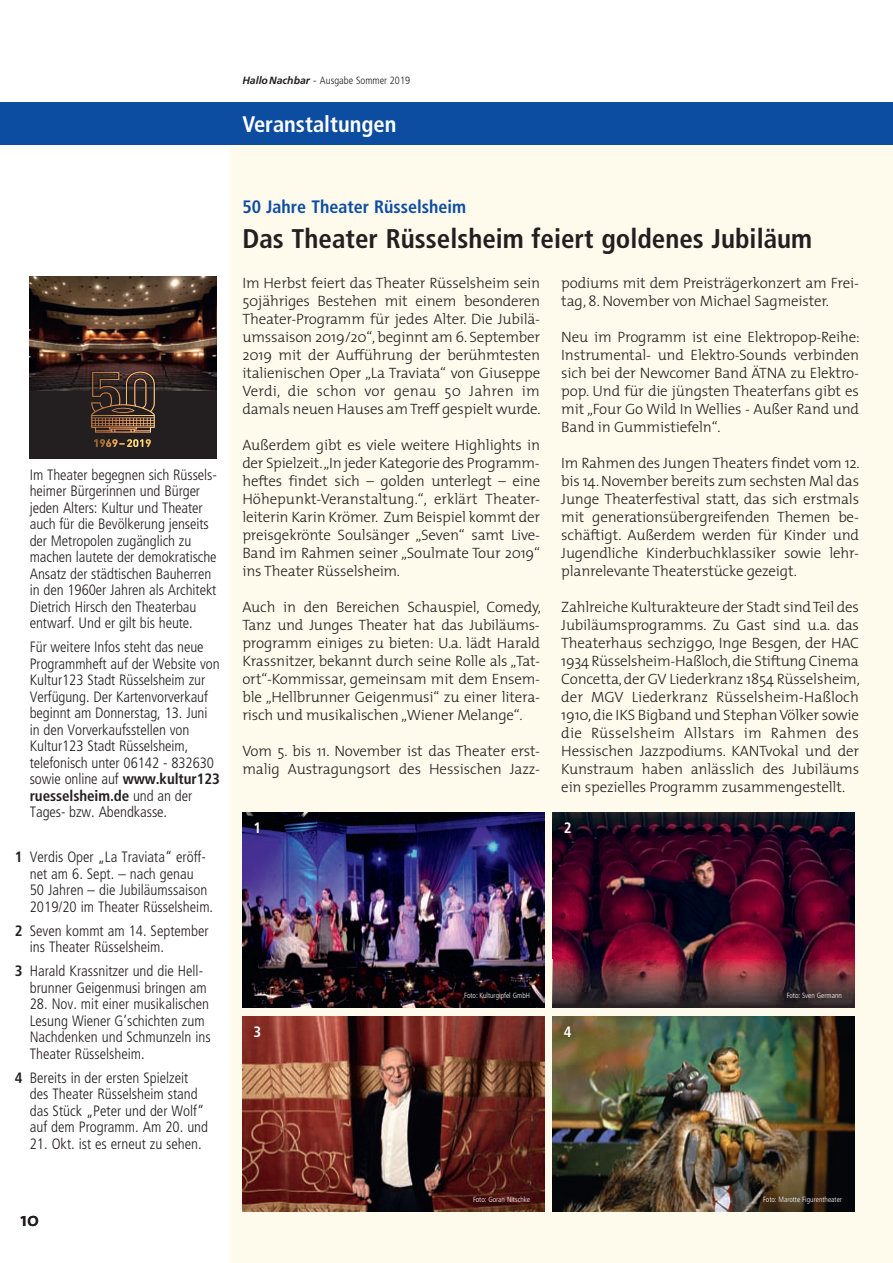
<style>
.page{position:relative;width:893px;height:1263px;background:#fff}
.page>*{position:absolute;margin:0;border:0;box-sizing:border-box;transform-origin:0 0}
.t1{font:700 condensed 27px "Frutiger LT Std";color:#231f20}
.t2{font:700 condensed 22.5px "Frutiger";color:#fff}
.t3{font:600 19.5px "The Mix";color:#231f20}
.t4{font:700 condensed 18px "Frutiger LT Std";color:#0d4da1}
.t5{font:300 15px/18px "The Mix";letter-spacing:-.01em;color:#231f20;text-align:justify}
.t6{font:300 condensed 15px/16.5px "Frutiger LT Std";letter-spacing:-.005em;color:#231f20}
.t7{font:700 condensed 15px "Frutiger LT Std";color:#231f20}
.t8{font:700 condensed 15px "Frutiger LT Std";color:#fff}
.t9{font:300 condensed 10.5px "Frutiger";color:#231f20}
.t10{font:300 condensed 7.5px "Frutiger";color:#fff}
.s1{font-weight:700;font-style:italic;font-stretch:normal}
.s2{font-stretch:normal}
.s3{font-weight:700}
</style>
<div class="page">
<div style="left:230px;top:145px;width:663px;height:1118px;background:#fefaec"></div>
<div style="left:0;top:102px;width:893px;height:43px;background:#0d4da1"></div>
<img style="left:30px;top:276px;width:187px;height:98px">
<div style="left:30px;top:391px;width:187px;height:67px;background:#231f20"></div>
<img style="left:165px;top:374px;width:52px;height:17px">
<img style="left:30px;top:374px;width:54px;height:17px">
<img style="left:84px;top:364px;width:81px;height:69px">
<svg style="left:91px;top:372px;width:64px;height:60px"></svg>
<img style="left:111px;top:408px;width:24px;height:5px">
<svg style="left:94px;top:439px;width:6px;height:8px"></svg>
<img style="left:100px;top:439px;width:51px;height:8px">
<img style="left:242px;top:812px;width:302px;height:196px">
<img style="left:242px;top:1016px;width:302px;height:196px">
<img style="left:230px;top:800px;width:56px;height:60px">
<img style="left:230px;top:1004px;width:56px;height:60px">
<img style="left:242px;top:1004px;width:44px;height:4px">
<img style="left:242px;top:1016px;width:44px;height:48px">
<img style="left:553px;top:812px;width:302px;height:147px">
<img style="left:553px;top:1016px;width:302px;height:196px">
<img style="left:541px;top:800px;width:55px;height:60px">
<img style="left:541px;top:812px;width:3px;height:48px">
<img style="left:553px;top:812px;width:43px;height:48px">
<img style="left:541px;top:1004px;width:55px;height:60px">
<svg style="left:541px;top:1004px;width:3px;height:4px"></svg>
<img style="left:541px;top:1016px;width:3px;height:48px">
<img style="left:553px;top:1016px;width:43px;height:48px">
<img style="left:596px;top:1008px;width:259px;height:1px">
<img style="left:553px;top:959px;width:302px;height:49px">
<img style="left:553px;top:1004px;width:43px;height:4px">
<p class="t9" style="left:242px;top:77px;width:169px"><span class="s1">HalloNachbar</span> <span class="s2">-</span> Ausgabe Sommer 2019</p>
<h2 class="t2" style="left:242px;top:115px;width:156px">Veranstaltungen</h2>
<p class="t6" style="left:30px;top:467px;width:189px">Im Theater begegnen sich Rüssels&shy;heimer Bürgerinnen und Bürger jeden Alters: Kultur und Theater auch für die Bevölkerung jenseits der Metropolen zugänglich zu machen lautete der demokratische<br>Ansatz der städtischen Bauherren in den 1960er Jahren als Architekt<br>Dietrich Hirsch den Theaterbau entwarf. Und er gilt bis heute.</p>
<p class="t6" style="left:30px;top:640px;width:192px">Für weitere Infos steht das neue<br>Programmheft auf der Website von<br>Kultur123 Stadt Rüsselsheim zur<br>Verfügung. Der Kartenvorverkauf beginnt am Donnerstag, 13. Juni in den Vorverkaufsstellen von<br>Kultur123 Stadt Rüsselsheim, telefonisch unter 06142 - 832630 sowie online auf <span class="s3">www.kultur123 ruesselsheim.de</span> und an der<br>Tages- bzw. Abendkasse.</p>
<p class="t6" style="left:30px;top:850px;width:185px">Verdis Oper „La Traviata“ eröff&shy;net am 6. Sept. – nach genau<br>50 Jahren – die Jubiläumssaison<br>2019/20 im Theater Rüsselsheim.</p>
<p class="t6" style="left:30px;top:923px;width:180px">Seven kommt am 14. September ins Theater Rüsselsheim.</p>
<p class="t6" style="left:30px;top:964px;width:178px">Harald Krassnitzer und die Hell&shy;brunner Geigenmusi bringen am</p>
<p class="t6" style="left:30px;top:997px;width:183px">28. Nov. mit einer musikalischen<br>Lesung Wiener G’schichten zum<br>Nachdenken und Schmunzeln ins<br>Theater Rüsselsheim.</p>
<p class="t6" style="left:30px;top:1070px;width:180px">Bereits in der ersten Spielzeit des Theater Rüsselsheim stand das Stück „Peter und der Wolf“ auf dem Programm. Am 20. und</p>
<p class="t6" style="left:30px;top:1136px;width:174px">21. Okt. ist es erneut zu sehen.</p>
<p class="t7" style="left:15px;top:851px;width:9px">1</p>
<p class="t7" style="left:15px;top:924px;width:9px">2</p>
<p class="t7" style="left:15px;top:965px;width:9px">3</p>
<p class="t7" style="left:15px;top:1071px;width:9px">4</p>
<h3 class="t3" style="left:20px;top:1203px;width:20px">10</h3>
<p class="t4" style="left:242px;top:200px;width:225px">50 Jahre Theater Rüsselsheim</p>
<h1 class="t1" style="left:242px;top:228px;width:571px">Das Theater Rüsselsheim feiert goldenes Jubiläum</h1>
<p class="t5" style="left:242px;top:273px;width:300px">Im Herbst feiert das Theater Rüsselsheim sein 50jähriges Bestehen mit einem besonderen Theater-Programm für jedes Alter. Die Jubilä&shy;umssaison 2019/20“, beginnt am 6. September 2019 mit der Aufführung der berühmtesten italienischen Oper „La Traviata“ von Giuseppe Verdi, die schon vor genau 50 Jahren im damals neuen Hauses am Treff gespielt wurde.</p>
<p class="t5" style="left:242px;top:435px;width:299px">Außerdem gibt es viele weitere Highlights in der Spielzeit. „In jeder Kategorie des Programm&shy;heftes findet sich – golden unterlegt – eine Höhepunkt-Veranstaltung.“, erklärt Theater&shy;leiterin Karin Krömer. Zum Beispiel kommt der preisgekrönte Soulsänger „Seven“ samt Live-Band im Rahmen seiner „Soulmate Tour 2019“ ins Theater Rüsselsheim.</p>
<p class="t5" style="left:242px;top:597px;width:300px">Auch in den Bereichen Schauspiel, Comedy, Tanz und Junges Theater hat das Jubiläums&shy;programm einiges zu bieten: U.a. lädt Harald Krassnitzer, bekannt durch seine Rolle als „Tat&shy;ort“-Kommissar, gemeinsam mit dem Ensem&shy;ble „Hellbrunner Geigenmusi“ zu einer litera&shy;risch und musikalischen „Wiener Melange“.</p>
<p class="t5" style="left:242px;top:741px;width:299px">Vom 5. bis 11. November ist das Theater erst&shy;malig Austragungsort des Hessischen Jazz-</p>
<p class="t8" style="left:253px;top:822px;width:9px">1</p>
<p class="t5" style="left:561px;top:273px;width:299px">podiums mit dem Preisträgerkonzert am Frei&shy;tag, 8. November von Michael Sagmeister.</p>
<p class="t5" style="left:561px;top:327px;width:300px">Neu im Programm ist eine Elektropop-Reihe:<br>Instrumental- und Elektro-Sounds verbinden sich bei der Newcomer Band ÄTNA zu Elektro&shy;pop. Und für die jüngsten Theaterfans gibt es mit „Four Go Wild In Wellies - Außer Rand und Band in Gummistiefeln“.</p>
<p class="t5" style="left:561px;top:453px;width:300px">Im Rahmen des Jungen Theaters findet vom 12. bis 14. November bereits zum sechsten Mal das Junge Theaterfestival statt, das sich erstmals mit generationsübergreifenden Themen be&shy;schäftigt. Außerdem werden für Kinder und Jugendliche Kinderbuchklassiker sowie lehr&shy;planrelevante Theaterstücke gezeigt.</p>
<p class="t5" style="left:561px;top:597px;width:300px">Zahlreiche Kulturakteure der Stadt sind Teil des Jubiläumsprogramms. Zu Gast sind u.a. das Theaterhaus sechzig90, Inge Besgen, der HAC 1934 Rüsselsheim-Haßloch, die Stiftung Cinema Concetta, der GV Liederkranz 1854 Rüsselsheim, der MGV Liederkranz Rüsselsheim-Haßloch 1910, die IKS Bigband und Stephan Völker sowie die Rüsselsheim Allstars im Rahmen des Hessischen Jazzpodiums. KANTvokal und der Kunstraum haben anlässlich des Jubiläums ein spezielles Programm zusammengestellt.</p>
<p class="t8" style="left:564px;top:822px;width:9px">2</p>
<p class="t8" style="left:253px;top:1026px;width:9px">3</p>
<p class="t10" style="left:464px;top:992px;width:67px">Foto: Kulturgipfel GmbH</p>
<p class="t8" style="left:564px;top:1026px;width:9px">4</p>
<p class="t10" style="left:787px;top:992px;width:57px">Foto: Sven Germann</p>
<p class="t10" style="left:473px;top:1196px;width:59px">Foto: Goran Nitschke</p>
<p class="t10" style="left:763px;top:1196px;width:80px">Foto: Marotte Figurentheater</p>
</div>
